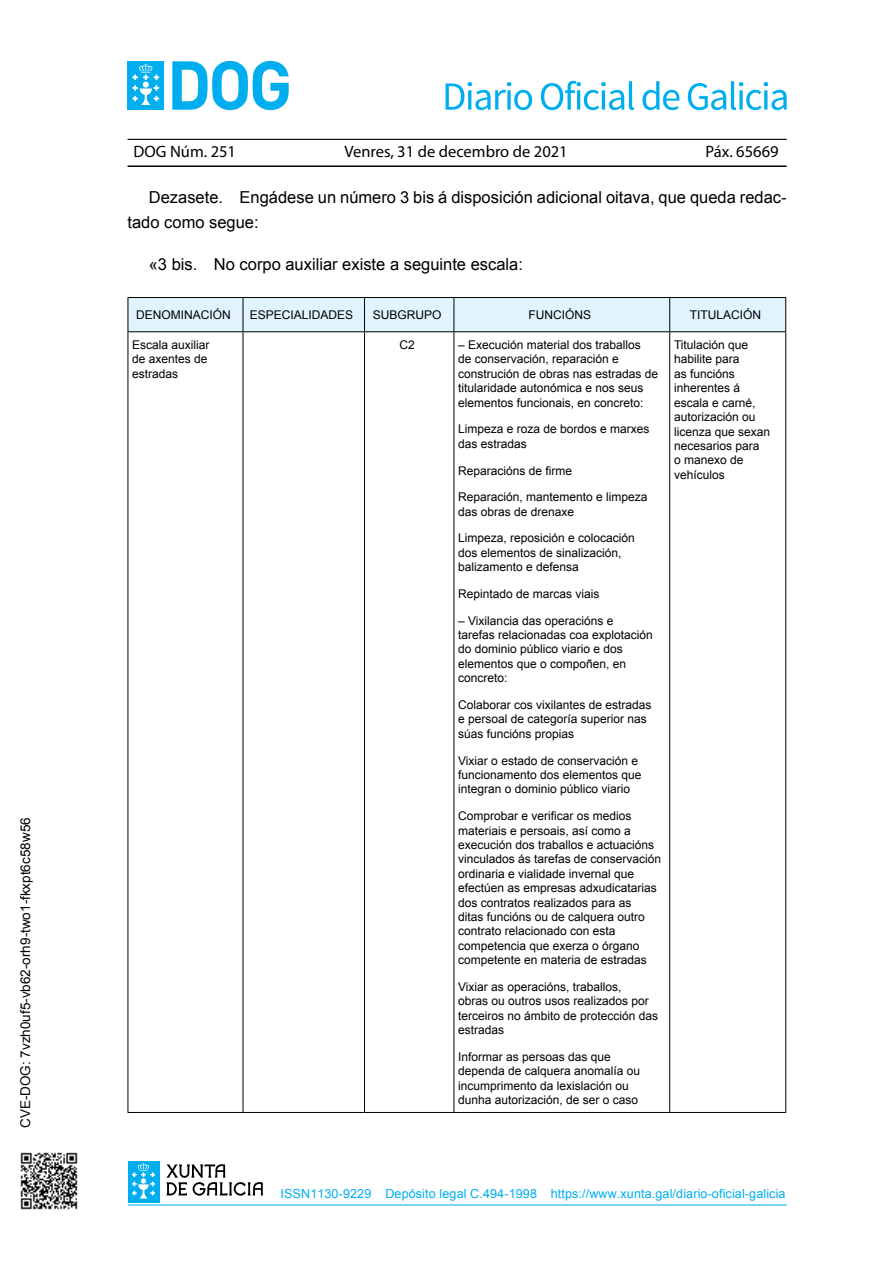
<style>
.page{position:relative;width:893px;height:1263px;background:#fff}
.page>*{position:absolute;margin:0;border:0;box-sizing:border-box;transform-origin:0 0}
.t1{font:16.5px/24.8px "Arial";color:#000}
.t2{font:16.5px "Myriad Pro";color:#000}
.t3{font:13.5px "Arial";color:#000}
.t4{font:12.6px "Arial";letter-spacing:.01em;color:#00aeef}
.t5{font:12px/14.4px "Arial";color:#000}
</style>
<div class="page">
<hr style="left:128px;top:139px;width:659px;height:1px;background:#000">
<hr style="left:128px;top:165px;width:659px;height:2px;background:#000">
<div style="left:128px;top:61px;width:36px;height:49px;background:#00aeef"></div>
<svg style="left:132px;top:64px;width:27px;height:41px"></svg>
<svg style="left:172px;top:61px;width:117px;height:49px"></svg>
<hr style="left:128px;top:1204px;width:659px;height:1px;background:#00aeef">
<div style="left:128px;top:1161px;width:31px;height:42px;background:#00aeef"></div>
<svg style="left:132px;top:1163px;width:23px;height:35px"></svg>
<svg style="left:166px;top:1164px;width:97px;height:32px"></svg>
<svg style="left:446px;top:82px;width:86px;height:28px"></svg>
<svg style="left:541px;top:81px;width:93px;height:29px"></svg>
<svg style="left:642px;top:81px;width:37px;height:29px"></svg>
<svg style="left:688px;top:81px;width:99px;height:29px"></svg>
<div style="left:129px;top:298px;width:656px;height:33px;background:#e1f4fd"></div>
<hr style="left:128px;top:297px;width:115px;height:1px;background:#000">
<hr style="left:128px;top:298px;width:1px;height:33px;background:#000">
<hr style="left:243px;top:297px;width:121px;height:1px;background:#000">
<hr style="left:243px;top:298px;width:1px;height:33px;background:#000">
<hr style="left:364px;top:297px;width:90px;height:1px;background:#000">
<hr style="left:364px;top:298px;width:1px;height:33px;background:#000">
<hr style="left:454px;top:297px;width:216px;height:1px;background:#000">
<hr style="left:454px;top:298px;width:1px;height:33px;background:#000">
<hr style="left:670px;top:297px;width:116px;height:1px;background:#000">
<hr style="left:669px;top:298px;width:1px;height:33px;background:#000">
<hr style="left:785px;top:298px;width:1px;height:33px;background:#000">
<hr style="left:128px;top:331px;width:115px;height:1px;background:#000">
<hr style="left:128px;top:332px;width:1px;height:780px;background:#000">
<hr style="left:243px;top:331px;width:121px;height:1px;background:#000">
<hr style="left:243px;top:332px;width:1px;height:780px;background:#000">
<hr style="left:364px;top:331px;width:90px;height:1px;background:#000">
<hr style="left:364px;top:332px;width:1px;height:780px;background:#000">
<hr style="left:454px;top:331px;width:216px;height:1px;background:#000">
<hr style="left:454px;top:332px;width:1px;height:780px;background:#000">
<hr style="left:670px;top:331px;width:116px;height:1px;background:#000">
<hr style="left:669px;top:332px;width:1px;height:780px;background:#000">
<hr style="left:785px;top:332px;width:1px;height:780px;background:#000">
<hr style="left:128px;top:1112px;width:115px;height:1px;background:#000">
<hr style="left:243px;top:1112px;width:121px;height:1px;background:#000">
<hr style="left:364px;top:1112px;width:90px;height:1px;background:#000">
<hr style="left:454px;top:1112px;width:216px;height:1px;background:#000">
<hr style="left:670px;top:1112px;width:116px;height:1px;background:#000">
<img style="left:20px;top:1152px;width:58px;height:58px">
<p class="t3" style="left:20px;top:1128px;width:312px;rotate:-90deg">CVE-DOG: 7vzh0uf5-vb62-orh9-two1-fkxpt6c58w56</p>
<p class="t2" style="left:134px;top:141px;width:104px">DOG Núm. 251</p>
<p class="t2" style="left:344px;top:141px;width:225px">Venres, 31 de decembro de 2021</p>
<p class="t2" style="left:705px;top:141px;width:75px">Páx. 65669</p>
<p class="t1" style="left:128px;top:185px;width:661px;text-indent:21px">Dezasete. Engádese un número 3 bis á disposición adicional oitava, que queda redac&shy;tado como segue:</p>
<p class="t1" style="left:149px;top:252px;width:376px">«3 bis. No corpo auxiliar existe a seguinte escala:</p>
<p class="t5" style="left:136px;top:308px;width:96px">DENOMINACIÓN</p>
<p class="t5" style="left:250px;top:308px;width:105px">ESPECIALIDADES</p>
<p class="t5" style="left:373px;top:308px;width:70px">SUBGRUPO</p>
<p class="t5" style="left:528px;top:308px;width:64px">FUNCIÓNS</p>
<p class="t5" style="left:690px;top:308px;width:73px">TITULACIÓN</p>
<p class="t5" style="left:132px;top:338px;width:79px">Escala auxiliar de axentes de estradas</p>
<p class="t5" style="left:399px;top:338px;width:17px">C2</p>
<p class="t5" style="left:458px;top:338px;width:202px">– Execución material dos traballos<br>de conservación, reparación e construción de obras nas estradas de titularidade autonómica e nos seus elementos funcionais, en concreto:</p>
<p class="t5" style="left:458px;top:422px;width:193px">Limpeza e roza de bordos e marxes das estradas</p>
<p class="t5" style="left:458px;top:463px;width:116px">Reparacións de firme</p>
<p class="t5" style="left:458px;top:490px;width:191px">Reparación, mantemento e limpeza das obras de drenaxe</p>
<p class="t5" style="left:458px;top:531px;width:178px">Limpeza, reposición e colocación dos elementos de sinalización, balizamento e defensa</p>
<p class="t5" style="left:458px;top:587px;width:143px">Repintado de marcas viais</p>
<p class="t5" style="left:458px;top:613px;width:196px">– Vixilancia das operacións e tarefas relacionadas coa explotación do dominio público viario e dos elementos que o compoñen, en concreto:</p>
<p class="t5" style="left:458px;top:698px;width:195px">Colaborar cos vixilantes de estradas e persoal de categoría superior nas súas funcións propias</p>
<p class="t5" style="left:458px;top:753px;width:185px">Vixiar o estado de conservación e funcionamento dos elementos que integran o dominio público viario</p>
<p class="t5" style="left:458px;top:809px;width:205px">Comprobar e verificar os medios materiais e persoais, así como a execución dos traballos e actuacións vinculados ás tarefas de conservación ordinaria e vialidade invernal que efectúen as empresas adxudicatarias dos contratos realizados para as<br>ditas funcións ou de calquera outro contrato relacionado con esta competencia que exerza o órgano competente en materia de estradas</p>
<p class="t5" style="left:458px;top:979px;width:202px">Vixiar as operacións, traballos,<br>obras ou outros usos realizados por terceiros no ámbito de protección das estradas</p>
<p class="t5" style="left:458px;top:1049px;width:184px">Informar as persoas das que dependa de calquera anomalía ou incumprimento da lexislación ou dunha autorización, de ser o caso</p>
<p class="t5" style="left:674px;top:338px;width:98px">Titulación que habilite para<br>as funcións inherentes á escala e carné, autorización ou licenza que sexan necesarios para<br>o manexo de vehículos</p>
<p class="t4" style="left:281px;top:1185px;width:506px">ISSN1130-9229 Depósito legal C.494-1998 https://www.xunta.gal/diario-oficial-galicia</p>
</div>
